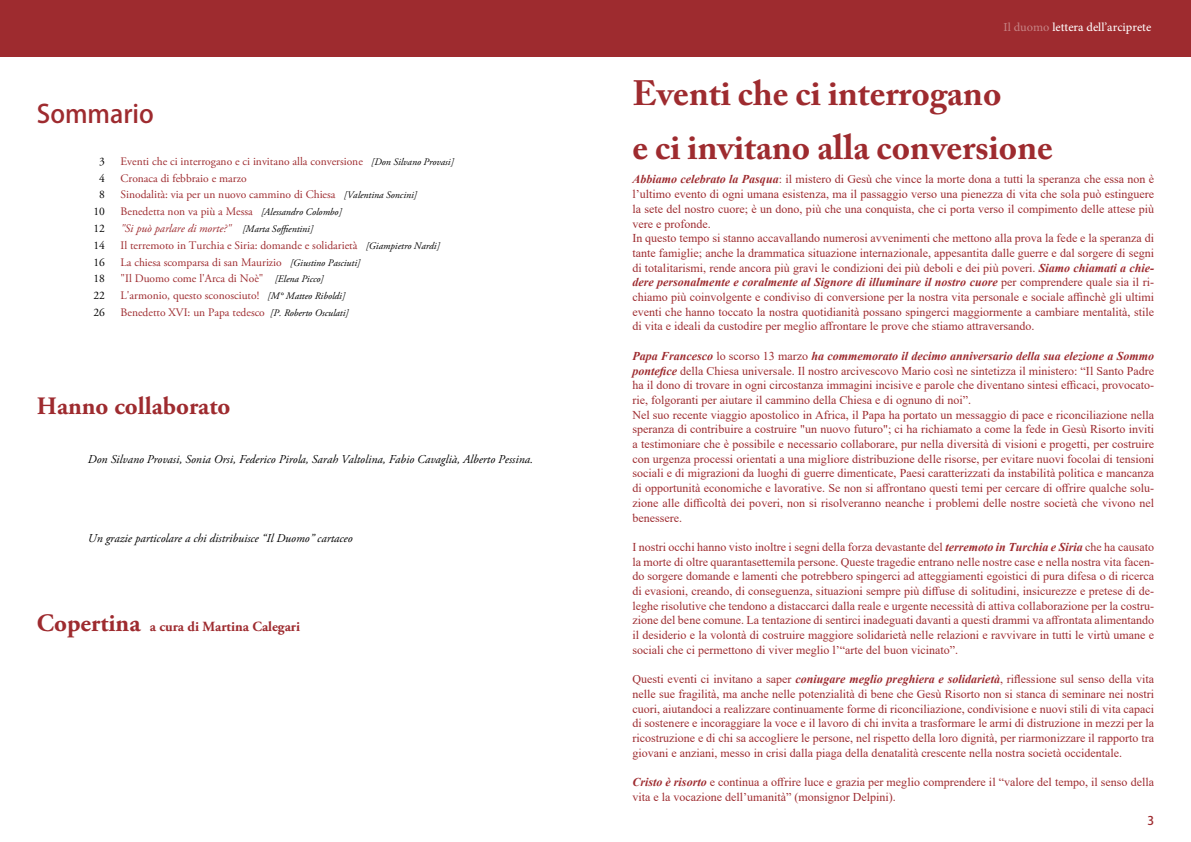
<style>
.page{position:relative;width:1191px;height:842px;background:#fff}
.page>*{position:absolute;margin:0;border:0;box-sizing:border-box;transform-origin:0 0}
.t1{font:700 35px/54px "Adobe Caslon Pro";color:#9e2b2f}
.t2{font:700 25px "Adobe Garamond Pro";color:#9e2b2f}
.t3{font:25px "Adobe Heiti Std";color:#9e2b2f}
.t4{font:700 14px "Adobe Garamond Pro";color:#9e2b2f}
.t5{font:12px/14.7px "Times New Roman";color:#9e2b2f}
.t6{font:italic 12px "Adobe Garamond Pro";color:#000}
.t7{font:12px "Adobe Hebrew";color:#fff}
.t8{font:12px "Adobe Heiti Std";color:#9e2b2f}
.t9{font:11.5px/16.8px "Adobe Garamond Pro";color:#9e2b2f}
.t10{font:11.5px/16.8px "Adobe Garamond Pro";color:#000;text-align:center}
.s1{font-style:italic;font-size:10px;color:#000}
.s2{color:#9e2a2f}
.s3{font-style:italic}
.s4{font-size:25px}
.s5{color:#c58082}
.s6{font-weight:700;font-style:italic}
</style>
<div class="page">
<div style="left:0;top:0;width:607px;height:57px;background:#9e2b2f"></div>
<div style="left:584px;top:0;width:607px;height:57px;background:#9e2b2f"></div>
<h2 class="t3" style="left:37px;top:101px;width:119px">Sommario</h2>
<p class="t10" style="left:93px;top:154px;width:13px">3<br>4<br>8<br>10<br>12<br>14<br>16<br>18<br>22<br>26</p>
<p class="t9" style="left:120px;top:154px;width:335px">Eventi che ci interrogano e ci invitano alla conversione <span class="s1">[Don Silvano Provasi] </span>Cronaca di febbraio e marzo<br><span class="s2">Sinodalità: via per un nuovo cammino di Chiesa</span> <span class="s1">[Valentina Soncini] </span>Benedetta non va più a Messa <span class="s1">[Alessandro Colombo]<br></span><span class="s3">"Si può parlare di morte?"</span> <span class="s1">[Marta Soffientini]<br></span>Il terremoto in Turchia e Siria: domande e solidarietà <span class="s1">[Giampietro Nardi]<br></span>La chiesa scomparsa di san Maurizio <span class="s1">[Giustino Pasciuti]<br></span>"Il Duomo come l'Arca di Noè" <span class="s1">[Elena Picco]<br></span>L'armonio, questo sconosciuto! <span class="s1">[M° Matteo Riboldi]<br></span>Benedetto XVI: un Papa tedesco <span class="s1">[P. Roberto Osculati]</span></p>
<h2 class="t2" style="left:37px;top:396px;width:195px">Hanno collaborato</h2>
<p class="t6" style="left:88px;top:454px;width:446px">Don Silvano Provasi, Sonia Orsi, Federico Pirola, Sarah Valtolina, Fabio Cavaglià, Alberto Pessina.</p>
<p class="t6" style="left:88px;top:533px;width:266px">Un grazie particolare a chi distribuisce “Il Duomo” cartaceo</p>
<p class="t4" style="left:37px;top:620px;width:265px"><span class="s4">Copertina</span> a cura di Martina Calegari</p>
<p class="t7" style="left:1003px;top:23px;width:149px"><span class="s5">Il duomo</span> lettera dell’arciprete</p>
<h1 class="t1" style="left:632px;top:70px;width:422px">Eventi che ci interrogano<br>e ci invitano alla conversione</h1>
<p class="t5" style="left:632px;top:173px;width:523px"><span class="s6">Abbiamo celebrato la Pasqua</span>: il mistero di Gesù che vince la morte dona a tutti la speranza che essa non è l’ultimo evento di ogni umana esistenza, ma il passaggio verso una pienezza di vita che sola può estinguere la sete del nostro cuore; è un dono, più che una conquista, che ci porta verso il compimento delle attese più vere e profonde.<br>In questo tempo si stanno accavallando numerosi avvenimenti che mettono alla prova la fede e la speranza di tante famiglie; anche la drammatica situazione internazionale, appesantita dalle guerre e dal sorgere di segni di totalitarismi, rende ancora più gravi le condizioni dei più deboli e dei più poveri. <span class="s6">Siamo chiamati a chie&shy;dere personalmente e coralmente al Signore di illuminare il nostro cuore</span> per comprendere quale sia il ri&shy;chiamo più coinvolgente e condiviso di conversione per la nostra vita personale e sociale affinchè gli ultimi eventi che hanno toccato la nostra quotidianità possano spingerci maggiormente a cambiare mentalità, stile di vita e ideali da custodire per meglio affrontare le prove che stiamo attraversando.</p>
<p class="t5" style="left:632px;top:350px;width:523px"><span class="s6">Papa Francesco</span> lo scorso 13 marzo <span class="s6">ha commemorato il decimo anniversario della sua elezione a Sommo pontefice</span> della Chiesa universale. Il nostro arcivescovo Mario così ne sintetizza il ministero: “Il Santo Padre ha il dono di trovare in ogni circostanza immagini incisive e parole che diventano sintesi efficaci, provocato&shy;rie, folgoranti per aiutare il cammino della Chiesa e di ognuno di noi”.<br>Nel suo recente viaggio apostolico in Africa, il Papa ha portato un messaggio di pace e riconciliazione nella speranza di contribuire a costruire "un nuovo futuro"; ci ha richiamato a come la fede in Gesù Risorto inviti a testimoniare che è possibile e necessario collaborare, pur nella diversità di visioni e progetti, per costruire con urgenza processi orientati a una migliore distribuzione delle risorse, per evitare nuovi focolai di tensioni sociali e di migrazioni da luoghi di guerre dimenticate, Paesi caratterizzati da instabilità politica e mancanza di opportunità economiche e lavorative. Se non si affrontano questi temi per cercare di offrire qualche solu&shy;zione alle difficoltà dei poveri, non si risolveranno neanche i problemi delle nostre società che vivono nel benessere.</p>
<p class="t5" style="left:632px;top:541px;width:523px;text-align:justify">I nostri occhi hanno visto inoltre i segni della forza devastante del <span class="s6">terremoto in Turchia e Siria</span> che ha causato la morte di oltre quarantasettemila persone. Queste tragedie entrano nelle nostre case e nella nostra vita facen&shy;do sorgere domande e lamenti che potrebbero spingerci ad atteggiamenti egoistici di pura difesa o di ricerca di evasioni, creando, di conseguenza, situazioni sempre più diffuse di solitudini, insicurezze e pretese di de&shy;leghe risolutive che tendono a distaccarci dalla reale e urgente necessità di attiva collaborazione per la costru&shy;zione del bene comune. La tentazione di sentirci inadeguati davanti a questi drammi va affrontata alimentando il desiderio e la volontà di costruire maggiore solidarietà nelle relazioni e ravvivare in tutti le virtù umane e sociali che ci permettono di viver meglio l’“arte del buon vicinato”.</p>
<p class="t5" style="left:632px;top:673px;width:523px;text-align:justify">Questi eventi ci invitano a saper <span class="s6">coniugare meglio preghiera e solidarietà</span>, riflessione sul senso della vita nelle sue fragilità, ma anche nelle potenzialità di bene che Gesù Risorto non si stanca di seminare nei nostri cuori, aiutandoci a realizzare continuamente forme di riconciliazione, condivisione e nuovi stili di vita capaci di sostenere e incoraggiare la voce e il lavoro di chi invita a trasformare le armi di distruzione in mezzi per la ricostruzione e di chi sa accogliere le persone, nel rispetto della loro dignità, per riarmonizzare il rapporto tra giovani e anziani, messo in crisi dalla piaga della denatalità crescente nella nostra società occidentale.</p>
<p class="t5" style="left:632px;top:776px;width:523px"><span class="s6">Cristo è risorto</span> e continua a offrire luce e grazia per meglio comprendere il “valore del tempo, il senso della vita e la vocazione dell’umanità” (monsignor Delpini).</p>
<p class="t8" style="left:1147px;top:814px;width:8px">3</p>
</div>
